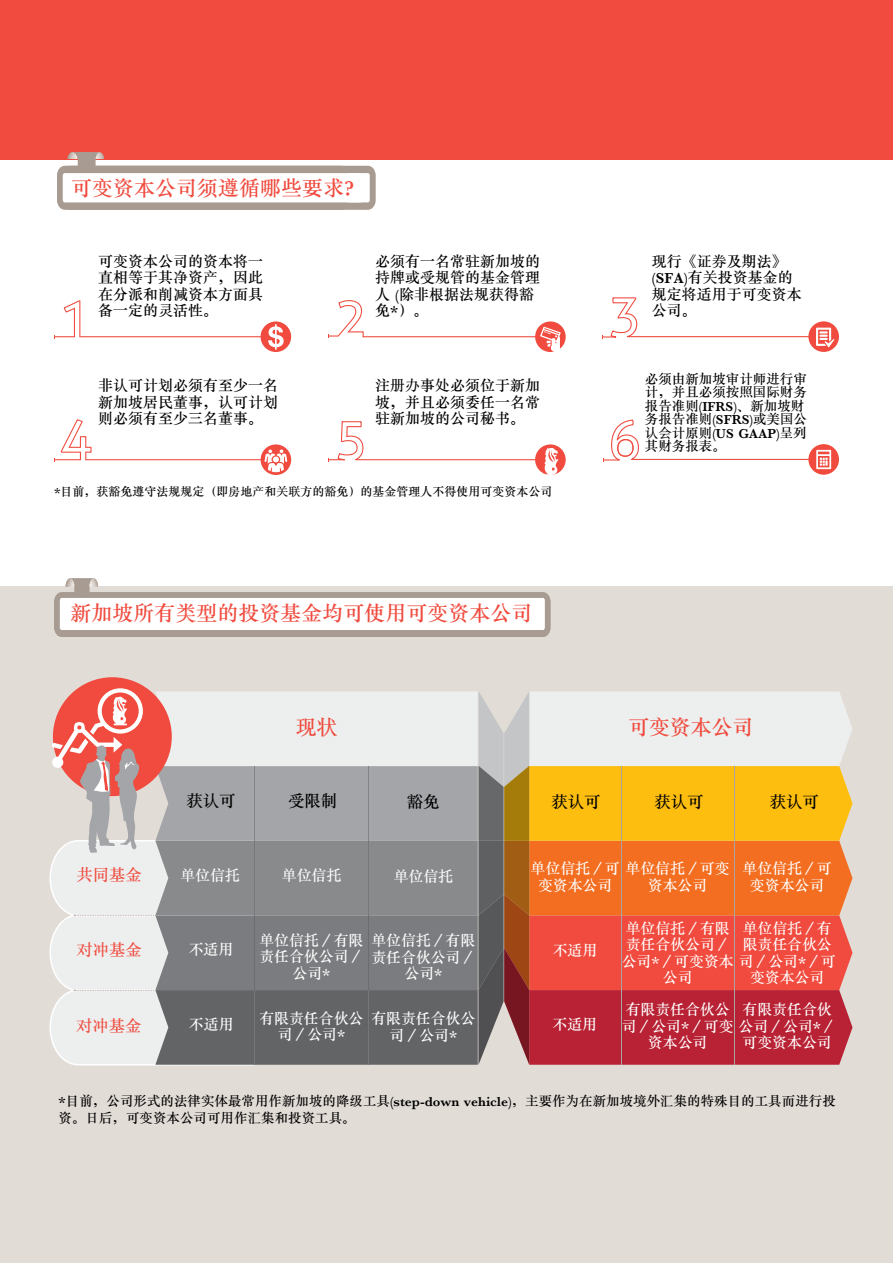
<style>
.page{position:relative;width:893px;height:1263px;background:#fff}
.page>*{position:absolute;margin:0;border:0;box-sizing:border-box;transform-origin:0 0}
.t1{font:500 21px "M Sung GB";color:#f04b3e}
.t2{font:500 16.5px "M Sung GB";letter-spacing:-.01em;color:#000}
.t3{font:500 16.5px "M Sung GB";letter-spacing:-.01em;color:#f04b3e}
.t4{font:500 15px/16.5px "M Sung GB";letter-spacing:-.01em;color:#fff;text-align:center}
.t5{font:500 15px/16.5px "M Sung GB";color:#000;text-align:justify}
.t6{font:500 13.5px/13.5px "M Sung GB";color:#000}
.t7{font:500 12px "M Sung GB";color:#000}
</style>
<div class="page">
<div style="left:0;top:0;width:893px;height:159px;background:#f04b3e"></div>
<div style="left:0;top:587px;width:893px;height:676px;background:#e2dcd7"></div>
<div style="left:53px;top:677px;width:119px;height:119px;background:#f04b3e;border-radius:50%"></div>
<div style="left:98px;top:688px;width:45px;height:46px;border:4px solid #fff;border-radius:50%"></div>
<svg style="left:49px;top:691px;width:803px;height:375px;background:#c29581"></svg>
<svg style="left:54px;top:578px;width:497px;height:59px"></svg>
<svg style="left:57px;top:152px;width:319px;height:58px"></svg>
<div style="left:63px;top:173px;width:299px;height:29px;background:#fff;border-radius:2px"></div>
<div style="left:261px;top:321px;width:30px;height:31px;background:#f04b3e;border-radius:50%"></div>
<svg style="left:535px;top:321px;width:31px;height:31px"></svg>
<div style="left:808px;top:321px;width:31px;height:31px;background:#f04b3e;border-radius:50%"></div>
<svg style="left:261px;top:444px;width:30px;height:31px"></svg>
<svg style="left:535px;top:444px;width:31px;height:31px"></svg>
<svg style="left:329px;top:421px;width:234px;height:54px"></svg>
<svg style="left:808px;top:444px;width:31px;height:31px"></svg>
<svg style="left:54px;top:419px;width:235px;height:53px"></svg>
<svg style="left:602px;top:297px;width:235px;height:50px"></svg>
<svg style="left:603px;top:420px;width:234px;height:49px"></svg>
<svg style="left:54px;top:300px;width:235px;height:50px"></svg>
<svg style="left:329px;top:300px;width:234px;height:52px"></svg>
<h1 class="t1" style="left:71px;top:177px;width:295px">可变资本公司须遵循哪些要求？</h1>
<p class="t5" style="left:98px;top:254px;width:166px">可变资本公司的资本将一直相等于其净资产，因此在分派和削减资本方面具备一定的灵活性。</p>
<p class="t5" style="left:375px;top:254px;width:166px;text-align:left">必须有一名常驻新加坡的持牌或受规管的基金管理人 (除非根据法规获得豁免*）。</p>
<p class="t5" style="left:652px;top:254px;width:151px;text-align:left">现行《证券及期法》(SFA)有关投资基金的规定将适用于可变资本公司。</p>
<p class="t5" style="left:375px;top:378px;width:166px">注册办事处必须位于新加坡，并且必须委任一名常驻新加坡的公司秘书。</p>
<p class="t6" style="left:645px;top:372px;width:164px">必须由新加坡审计师进行审计，并且必须按照国际财务报告准则(IFRS)、新加坡财务报告准则(SFRS)或美国公认会计原则(US GAAP)呈列其财务报表。</p>
<p class="t7" style="left:54px;top:485px;width:500px">*目前，获豁免遵守法规规定（即房地产和关联方的豁免）的基金管理人不得使用可变资本公司</p>
<p class="t5" style="left:98px;top:378px;width:181px">非认可计划必须有至少一名新加坡居民董事，认可计划则必须有至少三名董事。</p>
<h1 class="t1" style="left:70px;top:602px;width:464px">新加坡所有类型的投资基金均可使用可变资本公司</h1>
<h1 class="t1" style="left:296px;top:717px;width:43px">现状</h1>
<h1 class="t1" style="left:628px;top:717px;width:126px">可变资本公司</h1>
<p class="t2" style="left:186px;top:792px;width:51px">获认可</p>
<p class="t2" style="left:288px;top:792px;width:51px">受限制</p>
<p class="t2" style="left:407px;top:793px;width:34px">豁免</p>
<p class="t2" style="left:551px;top:793px;width:51px">获认可</p>
<p class="t2" style="left:655px;top:793px;width:51px">获认可</p>
<p class="t2" style="left:770px;top:793px;width:51px">获认可</p>
<p class="t3" style="left:77px;top:866px;width:67px">共同基金</p>
<p class="t4" style="left:180px;top:868px;width:61px">单位信托</p>
<p class="t4" style="left:282px;top:868px;width:61px">单位信托</p>
<p class="t4" style="left:394px;top:869px;width:61px">单位信托</p>
<p class="t3" style="left:77px;top:941px;width:67px">对冲基金</p>
<p class="t3" style="left:76px;top:1017px;width:67px">对冲基金</p>
<p class="t4" style="left:189px;top:942px;width:46px">不适用</p>
<p class="t4" style="left:189px;top:1017px;width:46px">不适用</p>
<p class="t4" style="left:259px;top:933px;width:106px">单位信托／有限责任合伙公司／公司*</p>
<p class="t4" style="left:259px;top:1011px;width:106px">有限责任合伙公司／公司*</p>
<p class="t4" style="left:371px;top:933px;width:106px">单位信托／有限责任合伙公司／公司*</p>
<p class="t4" style="left:371px;top:1011px;width:106px">有限责任合伙公司／公司*</p>
<p class="t4" style="left:538px;top:861px;width:193px;text-align:left;text-indent:-7px">单位信托／可单位信托／可变变资本公司</p>
<p class="t4" style="left:742px;top:861px;width:91px">单位信托／可变资本公司</p>
<p class="t4" style="left:743px;top:921px;width:91px;text-align:left">单位信托／有限责任合伙公</p>
<p class="t4" style="left:743px;top:963px;width:91px;line-height:31.8px">变资本公司有限责任合伙</p>
<p class="t4" style="left:743px;top:1035px;width:91px">可变资本公司</p>
<p class="t4" style="left:648px;top:878px;width:61px">资本公司</p>
<p class="t4" style="left:626px;top:921px;width:106px">单位信托／有限</p>
<p class="t4" style="left:626px;top:937px;width:106px">责任合伙公司／</p>
<p class="t4" style="left:622px;top:954px;width:216px">公司*／可变资本司／公司*／可</p>
<p class="t4" style="left:663px;top:970px;width:31px">公司</p>
<p class="t4" style="left:626px;top:1002px;width:106px">有限责任合伙公</p>
<p class="t4" style="left:622px;top:1018px;width:216px">司／公司*／可变公司／公司*／</p>
<p class="t4" style="left:648px;top:1035px;width:61px">资本公司</p>
<p class="t4" style="left:553px;top:943px;width:46px">不适用</p>
<p class="t4" style="left:553px;top:1017px;width:46px">不适用</p>
<p class="t6" style="left:59px;top:1094px;width:779px;line-height:16.5px">*目前，公司形式的法律实体最常用作新加坡的降级工具(step-down vehicle)，主要作为在新加坡境外汇集的特殊目的工具而进行投资。日后，可变资本公司可用作汇集和投资工具。</p>
</div>
